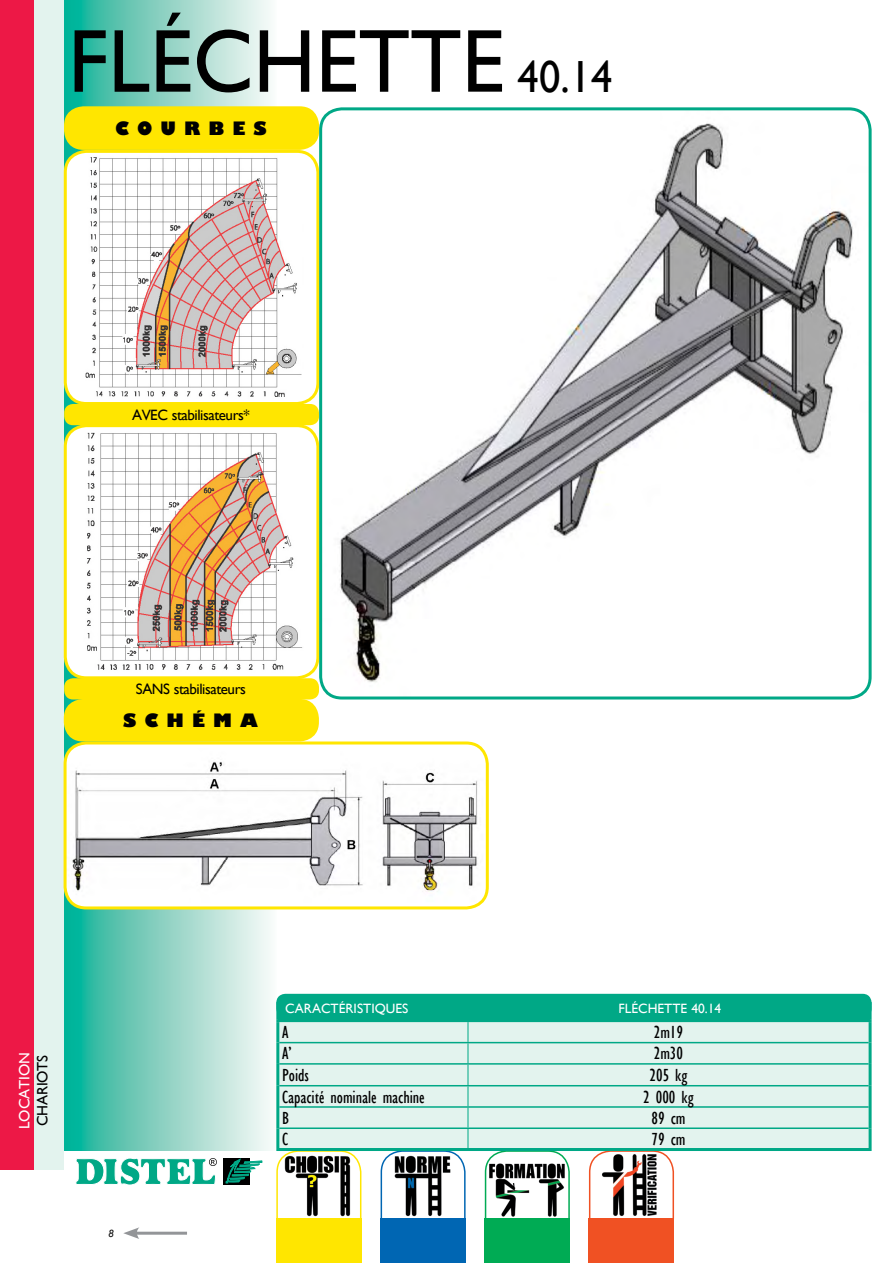
<style>
.page{position:relative;width:893px;height:1263px;background:#fff}
.page>*{position:absolute;margin:0;border:0;box-sizing:border-box;transform-origin:0 0}
.t1{font:90px "Gill Sans";color:#000;scale:.95 1}
.t2{font:condensed 18px "Gill Sans";color:#000}
.t3{font:800 18px "Gill Sans";letter-spacing:.45em;color:#000}
.t4{font:15px "Gill Sans";letter-spacing:-.03em;color:#000}
.t5{font:15px "Gill Sans";color:#fff}
.t6{font:13.5px "Gill Sans";color:#fff}
.t7{font:italic 10.5px "Gill Sans";color:#000}
.s1{font-size:45px}
</style>
<div class="page">
<svg style="left:64px;top:0;width:212px;height:1150px;background:#8ad4c5"></svg>
<svg style="left:76px;top:1158px;width:141px;height:27px"></svg>
<div style="left:223px;top:1158px;width:26px;height:26px;background:#000"></div>
<svg style="left:226px;top:1159px;width:36px;height:24px"></svg>
<hr style="left:134px;top:1232px;width:53px;height:3px;background:#939598">
<svg style="left:123px;top:1227px;width:16px;height:12px"></svg>
<img style="left:489px;top:1162px;width:77px;height:55px">
<div style="left:485px;top:1150px;width:85px;height:89px;border:2px solid #00ab54;border-radius:21px"></div>
<img style="left:284px;top:1154px;width:68px;height:63px">
<div style="left:276px;top:1150px;width:85px;height:89px;border:2px solid #ffe600;border-radius:21px"></div>
<img style="left:393px;top:1153px;width:59px;height:64px">
<div style="left:381px;top:1150px;width:85px;height:89px;border:2px solid #0066b3;border-radius:21px"></div>
<img style="left:601px;top:1153px;width:60px;height:63px">
<div style="left:589px;top:1150px;width:85px;height:89px;border:2px solid #f05123;border-radius:21px"></div>
<div style="left:276px;top:1218px;width:85px;height:45px;background:#ffe600"></div>
<div style="left:381px;top:1218px;width:85px;height:45px;background:#0066b3"></div>
<div style="left:485px;top:1218px;width:85px;height:45px;background:#00ab54"></div>
<div style="left:589px;top:1218px;width:85px;height:45px;background:#f05123"></div>
<div style="left:0;top:0;width:64px;height:1169px;background:#e3f3ee"></div>
<div style="left:0;top:0;width:34px;height:1169px;background:#ed1846"></div>
<div style="left:64px;top:106px;width:255px;height:44px;background:#ffe600;border-radius:20px"></div>
<div style="left:65px;top:151px;width:253px;height:252px;background:#fff;border-radius:21px"></div>
<img style="left:78px;top:151px;width:233px;height:251px">
<div style="left:64px;top:150px;width:255px;height:255px;border:3px solid #ffe600;border-radius:21px"></div>
<div style="left:64px;top:404px;width:255px;height:21px;background:#ffe600;border-radius:9px"></div>
<div style="left:65px;top:426px;width:253px;height:252px;background:#fff;border-radius:21px"></div>
<img style="left:77px;top:426px;width:235px;height:252px">
<div style="left:64px;top:424px;width:255px;height:255px;border:3px solid #ffe600;border-radius:21px"></div>
<div style="left:64px;top:678px;width:255px;height:21px;background:#ffe600;border-radius:9px"></div>
<div style="left:64px;top:699px;width:255px;height:42px;background:#ffe600;border-radius:20px"></div>
<div style="left:65px;top:743px;width:422px;height:165px;background:#fff;border-radius:21px"></div>
<img style="left:65px;top:748px;width:422px;height:154px">
<div style="left:64px;top:741px;width:425px;height:168px;border:3px solid #ffe600;border-radius:21px"></div>
<div style="left:276px;top:994px;width:596px;height:23px;background:#00a886;border-radius:9px"></div>
<svg style="left:279px;top:1015px;width:590px;height:133px;background:#d8efe9"></svg>
<hr style="left:276px;top:1022px;width:3px;height:20px;background:#00a886">
<hr style="left:869px;top:1022px;width:3px;height:20px;background:#00a886">
<hr style="left:276px;top:1042px;width:3px;height:22px;background:#00a886">
<hr style="left:869px;top:1042px;width:3px;height:22px;background:#00a886">
<hr style="left:276px;top:1064px;width:3px;height:22px;background:#00a886">
<hr style="left:869px;top:1064px;width:3px;height:22px;background:#00a886">
<hr style="left:276px;top:1086px;width:3px;height:21px;background:#00a886">
<hr style="left:869px;top:1086px;width:3px;height:21px;background:#00a886">
<hr style="left:276px;top:1107px;width:3px;height:21px;background:#00a886">
<hr style="left:869px;top:1107px;width:3px;height:21px;background:#00a886">
<hr style="left:276px;top:1128px;width:3px;height:20px;background:#00a886">
<hr style="left:869px;top:1128px;width:3px;height:20px;background:#00a886">
<hr style="left:276px;top:1148px;width:192px;height:3px;background:#00a886">
<hr style="left:468px;top:1148px;width:404px;height:3px;background:#00a886">
<hr style="left:279px;top:1042px;width:189px;height:1px;background:#00a886">
<hr style="left:468px;top:1042px;width:401px;height:1px;background:#00a886">
<hr style="left:279px;top:1063px;width:189px;height:2px;background:#00a886">
<hr style="left:468px;top:1063px;width:401px;height:2px;background:#00a886">
<hr style="left:279px;top:1085px;width:189px;height:1px;background:#00a886">
<hr style="left:468px;top:1085px;width:401px;height:1px;background:#00a886">
<hr style="left:279px;top:1106px;width:189px;height:2px;background:#00a886">
<hr style="left:468px;top:1106px;width:401px;height:2px;background:#00a886">
<hr style="left:279px;top:1127px;width:189px;height:2px;background:#00a886">
<hr style="left:468px;top:1127px;width:401px;height:2px;background:#00a886">
<hr style="left:276px;top:1005px;width:3px;height:14px;background:#00a886">
<hr style="left:869px;top:1005px;width:3px;height:14px;background:#00a886">
<hr style="left:276px;top:1019px;width:192px;height:3px;background:#00a886">
<hr style="left:468px;top:1019px;width:404px;height:3px;background:#00a886">
<img style="left:322px;top:111px;width:547px;height:587px">
<div style="left:319px;top:107px;width:553px;height:592px;border:3px solid #00a886;border-radius:21px"></div>
<h1 class="t1" style="left:68px;top:9px;width:575px">FLÉCHETTE <span class="s1">40.14</span></h1>
<p class="t3" style="left:115px;top:117px;width:153px">COURBES</p>
<p class="t4" style="left:132px;top:406px;width:119px">AVEC stabilisateurs*</p>
<p class="t4" style="left:136px;top:680px;width:112px">SANS stabilisateurs</p>
<p class="t3" style="left:123px;top:709px;width:136px">SCHÉMA</p>
<p class="t5" style="left:16px;top:1129px;width:79px;rotate:-90deg">LOCATION</p>
<p class="t4" style="left:34px;top:1126px;width:73px;rotate:-90deg">CHARIOTS</p>
<p class="t7" style="left:109px;top:1227px;width:7px">8</p>
<p class="t6" style="left:285px;top:1000px;width:125px">CARACTÉRISTIQUES</p>
<p class="t6" style="left:618px;top:1000px;width:104px">FLÉCHETTE 40.14</p>
<p class="t2" style="left:282px;top:1022px;width:8px">A</p>
<p class="t2" style="left:654px;top:1022px;width:31px">2m19</p>
<p class="t2" style="left:282px;top:1043px;width:11px">A’</p>
<p class="t2" style="left:654px;top:1043px;width:31px">2m30</p>
<p class="t2" style="left:282px;top:1064px;width:28px">Poids</p>
<p class="t2" style="left:649px;top:1064px;width:39px">205 kg</p>
<p class="t2" style="left:282px;top:1086px;width:144px">Capacité nominale machine</p>
<p class="t2" style="left:643px;top:1086px;width:52px">2 000 kg</p>
<p class="t2" style="left:282px;top:1107px;width:8px">B</p>
<p class="t2" style="left:652px;top:1107px;width:35px">89 cm</p>
<p class="t2" style="left:282px;top:1128px;width:7px">C</p>
<p class="t2" style="left:652px;top:1128px;width:35px">79 cm</p>
</div>
